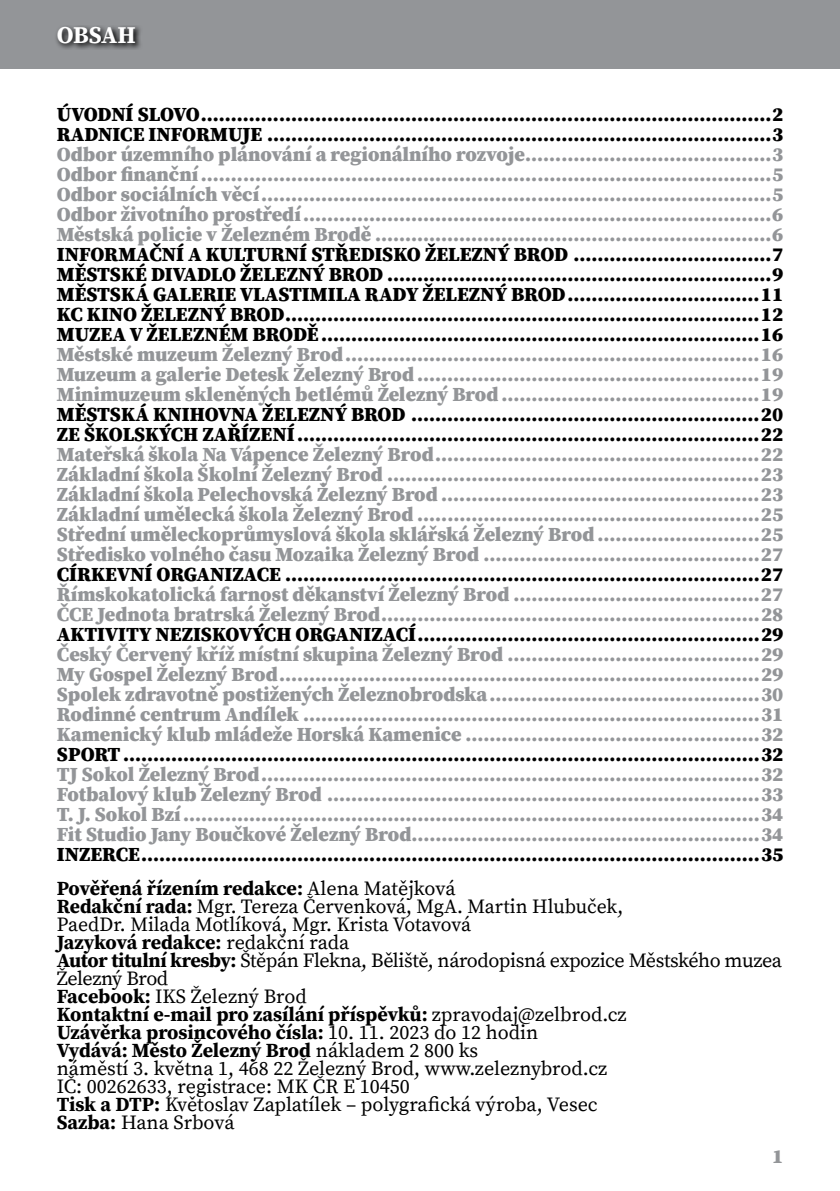
<style>
.page{position:relative;width:840px;height:1191px;background:#fff}
.page>*{position:absolute;margin:0;border:0;box-sizing:border-box;transform-origin:0 0}
.t1{font:700 24px "Source Serif Pro";letter-spacing:-.01em;color:#fff}
.t2{font:900 20px/20px "Source Serif Pro";color:#939598;text-align:justify}
.t3{font:900 20px/20px "Source Serif Pro";color:#000}
.t4{font:20px/18px "Source Serif Pro";letter-spacing:-.005em;color:#000}
.s1{font-weight:700}
</style>
<div class="page">
<div style="left:0;top:0;width:839px;height:68px;background:#939598"></div>
<svg style="left:56px;top:26px;width:85px;height:23px;background:#5c5d5f"></svg>
<p class="t1" style="left:57px;top:18px;width:80px">obsah</p>
<p class="t3" style="left:57px;top:104px;width:727px">úvodní slovo...............................................................................................2<br>RADN</p>
<p class="t3" style="left:112px;top:124px;width:671px">ICE INFORMUJE ....................................................................................3</p>
<p class="t2" style="left:57px;top:144px;width:727px">Odbor územního plánování a regionálního rozvoje.........................................3<br>Odbor finanční...............................................................................................5<br>Odbor sociálních věcí.....................................................................................5<br>Odbor životního prostředí..............................................................................6<br>Městská policie v Železném Brodě ..................................................................6</p>
<p class="t3" style="left:57px;top:244px;width:227px">INFORMAČNÍ A KULTURNÍ</p>
<p class="t3" style="left:311px;top:244px;width:85px">STŘEDISKO</p>
<p class="t3" style="left:425px;top:244px;width:359px">Železný brod .................................7</p>
<p class="t3" style="left:57px;top:264px;width:130px">MĚSTSKÉ DIVADLO</p>
<p class="t3" style="left:240px;top:264px;width:25px">ŽELEZNÝ</p>
<p class="t3" style="left:329px;top:264px;width:15px">BROD</p>
<p class="t3" style="left:387px;top:264px;width:397px">................................................................9</p>
<p class="t3" style="left:57px;top:284px;width:123px">MĚSTSKÁ GALER</p>
<p class="t3" style="left:216px;top:284px;width:37px">IE VLAS</p>
<p class="t3" style="left:289px;top:284px;width:91px">TIMILA RAD</p>
<p class="t3" style="left:406px;top:284px;width:41px">Y ŽELEZNÝ</p>
<p class="t3" style="left:511px;top:284px;width:15px">BROD</p>
<p class="t3" style="left:567px;top:284px;width:217px">................................11</p>
<p class="t3" style="left:57px;top:304px;width:109px">KC KINO ŽELEZNÝ</p>
<p class="t3" style="left:230px;top:304px;width:15px">BROD</p>
<p class="t3" style="left:285px;top:304px;width:499px">...............................................................................12</p>
<p class="t3" style="left:57px;top:324px;width:46px">MUZEA</p>
<p class="t3" style="left:130px;top:324px;width:42px">V ŽELEZN</p>
<p class="t3" style="left:219px;top:324px;width:49px">ÉM BROD</p>
<p class="t3" style="left:306px;top:324px;width:478px">Ě.........................................................................16</p>
<p class="t2" style="left:57px;top:344px;width:727px">Městské muzeum Železný Brod.....................................................................16<br>Muzeum a galerie Detesk Železný Brod.........................................................19<br>Minimuzeum skleněných betlémů Železný Brod...........................................19</p>
<p class="t3" style="left:57px;top:404px;width:162px">MĚSTSKÁ KNIHOVNA</p>
<p class="t3" style="left:262px;top:404px;width:25px">ŽELEZNÝ</p>
<p class="t3" style="left:351px;top:404px;width:15px">BROD</p>
<p class="t3" style="left:411px;top:404px;width:373px">..........................................................20</p>
<p class="t3" style="left:57px;top:424px;width:52px">ZE ŠKOLSKÝ</p>
<p class="t3" style="left:171px;top:424px;width:82px">CH ZAŘÍZENÍ</p>
<p class="t3" style="left:297px;top:424px;width:487px">.............................................................................22</p>
<p class="t2" style="left:57px;top:444px;width:727px">Mateřská škola Na Vápence Železný Brod......................................................22<br>Základní škola Školní Železný Brod ..............................................................23<br>Základní škola Pelechovská Železný Brod .....................................................23<br>Základní umělecká škola Železný Brod .........................................................25<br>Střední uměleckoprůmyslová škola sklářská Železný Brod...........................25<br>Středisko volného času Mozaika Železný Brod ..............................................27</p>
<p class="t3" style="left:57px;top:564px;width:26px">CÍRKEVNÍ</p>
<p class="t3" style="left:156px;top:564px;width:628px">ORGANIZACE ...............................................................................27</p>
<p class="t2" style="left:57px;top:584px;width:727px">Římskokatolická farnost děkanství Železný Brod .........................................27<br>ČCE Jednota bratrská Železný Brod...............................................................28</p>
<p class="t3" style="left:57px;top:624px;width:112px">AKTIVITY NEZ</p>
<p class="t3" style="left:193px;top:624px;width:22px">ISKOVÝ</p>
<p class="t3" style="left:264px;top:624px;width:520px">CH ORGANIZACÍ.........................................................29</p>
<p class="t2" style="left:57px;top:644px;width:727px">Český Červený kříž místní skupina Železný Brod ..........................................29<br>My Gospel Železný Brod................................................................................29<br>Spolek zdravotně postižených Železnobrodska.............................................30<br>Rodinné centrum Andílek ............................................................................31<br>Kamenický klub mládeže Horská Kamenice .................................................32</p>
<p class="t3" style="left:57px;top:744px;width:727px">sport ..........................................................................................................32</p>
<p class="t2" style="left:57px;top:764px;width:727px">TJ Sokol Železný Brod...................................................................................32<br>Fotbalový klub Železný Brod ........................................................................33<br>T. J. Sokol Bzí................................................................................................34<br>Fit Studio Jany Boučkové Železný Brod..........................................................34</p>
<p class="t3" style="left:57px;top:844px;width:727px">inzerce.......................................................................................................35</p>
<p class="t4" style="left:57px;top:879px;width:726px"><span class="s1">Pověřená řízením redakce:</span> Alena Matějková<br><span class="s1">Redakční rada:</span> Mgr. Tereza Červenková, MgA. Martin Hlubuček,<br>PaedDr. Milada Motlíková, Mgr. Krista Votavová<br><span class="s1">Jazyková redakce:</span> redakční rada<br><span class="s1">Autor titulní kresby:</span> Štěpán Flekna, Běliště, národopisná expozice Městského muzea Železný Brod<br><span class="s1">Facebook:</span> IKS Železný Brod<br><span class="s1">Kontaktní e-mail pro zasílání příspěvků:</span> zpravodaj@zelbrod.cz<br><span class="s1">Uzávěrka prosincového čísla:</span> 10. 11. 2023 do 12 hodin<br><span class="s1">Vydává: Město Železný Brod</span> nákladem 2 800 ks<br>náměstí 3. května 1, 468 22 Železný Brod, www.zeleznybrod.cz<br>IČ: 00262633, registrace: MK ČR E 10450<br><span class="s1">Tisk a DTP:</span> Květoslav Zaplatílek – polygrafická výroba, Vesec<br><span class="s1">Sazba:</span> Hana Srbová</p>
<p class="t2" style="left:771px;top:1146px;width:13px">1</p>
</div>
